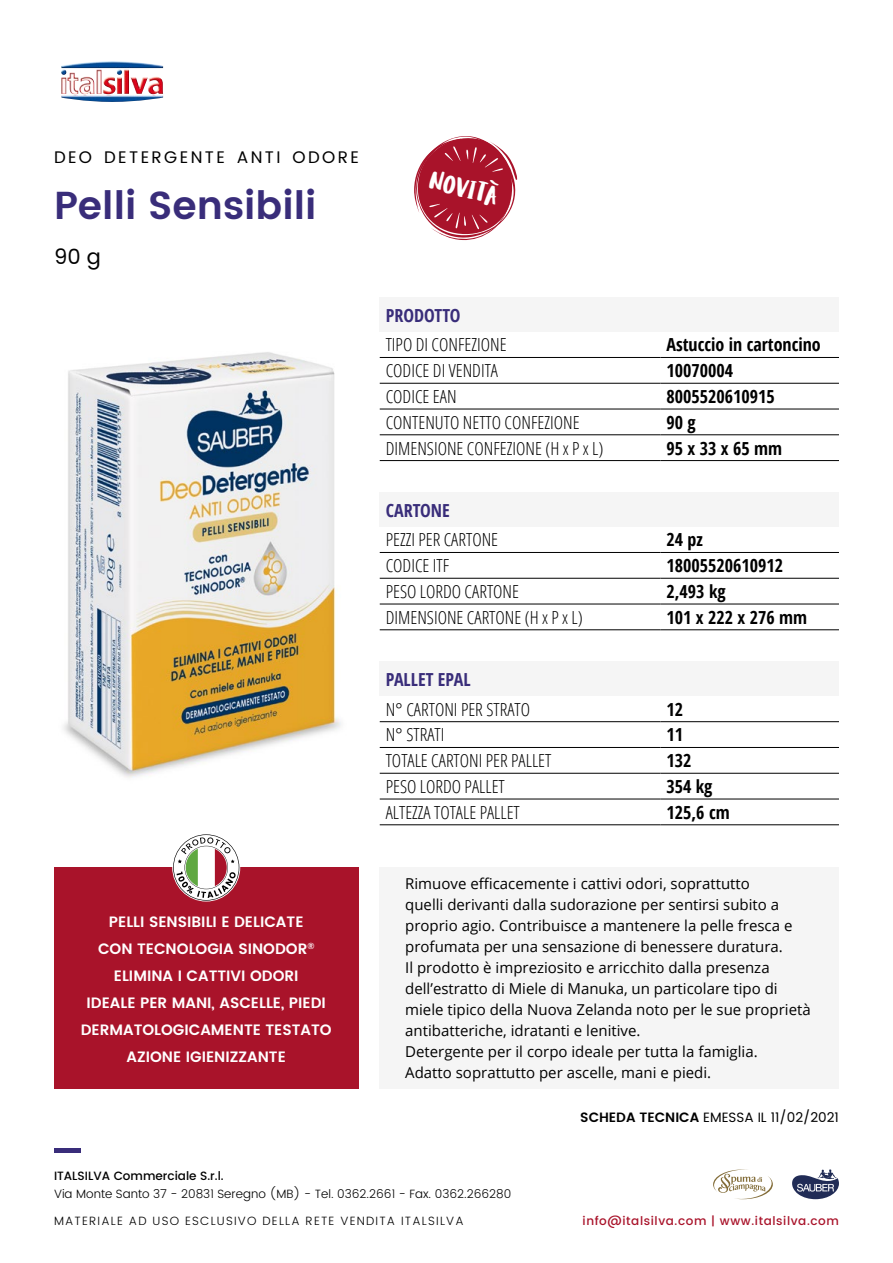
<style>
.page{position:relative;width:893px;height:1263px;background:#fff}
.page>*{position:absolute;margin:0;border:0;box-sizing:border-box;transform-origin:0 0}
.t1{font:600 39px "Poppins";color:#392d7a}
.t2{font:26.4px "Ludicrous";color:#fff}
.t3{font:21px "Poppins";color:#000}
.t4{font:300 condensed 18px "Open Sans";color:#000}
.t5{font:700 condensed 18px "Open Sans";color:#000}
.t6{font:700 condensed 18px "Open Sans";color:#392d7a}
.t7{font:16.8px "Poppins";letter-spacing:.145em;color:#000}
.t8{font:15px/21px "Open Sans";color:#000}
.t9{font:600 15px/27px "Poppins";color:#fff;text-align:center}
.t10{font:13.5px "Poppins";color:#000}
.t11{font:300 12px "Poppins";color:#000}
.t12{font:300 12px "Poppins";letter-spacing:.1em;color:#000}
.t13{font:500 12px "Poppins";letter-spacing:.05em;color:#a9132a}
.t14{font:500 12px "Poppins";color:#000}
.s1{font-weight:600}
</style>
<div class="page">
<hr style="left:54px;top:1148px;width:26px;height:4px;background:#392d7a">
<img style="left:61px;top:61px;width:102px;height:41px">
<svg style="left:792px;top:1169px;width:47px;height:30px"></svg>
<svg style="left:713px;top:1169px;width:60px;height:31px"></svg>
<div style="left:54px;top:867px;width:304px;height:222px;background:#a9132a"></div>
<div style="left:380px;top:867px;width:459px;height:222px;background:#f5f5f5"></div>
<img style="left:63px;top:352px;width:278px;height:426px">
<div style="left:380px;top:662px;width:459px;height:34px;background:#f5f5f5"></div>
<hr style="left:380px;top:721px;width:280px;height:1px;background:#000">
<hr style="left:660px;top:721px;width:179px;height:1px;background:#000">
<hr style="left:380px;top:747px;width:280px;height:1px;background:#000">
<hr style="left:660px;top:747px;width:179px;height:1px;background:#000">
<hr style="left:380px;top:773px;width:280px;height:1px;background:#000">
<hr style="left:660px;top:773px;width:179px;height:1px;background:#000">
<hr style="left:380px;top:799px;width:280px;height:1px;background:#000">
<hr style="left:660px;top:799px;width:179px;height:1px;background:#000">
<hr style="left:380px;top:824px;width:280px;height:1px;background:#000">
<hr style="left:660px;top:824px;width:179px;height:1px;background:#000">
<div style="left:380px;top:493px;width:459px;height:34px;background:#f5f5f5"></div>
<hr style="left:380px;top:552px;width:280px;height:1px;background:#000">
<hr style="left:660px;top:552px;width:179px;height:1px;background:#000">
<hr style="left:380px;top:578px;width:280px;height:1px;background:#000">
<hr style="left:660px;top:578px;width:179px;height:1px;background:#000">
<hr style="left:380px;top:604px;width:280px;height:1px;background:#000">
<hr style="left:660px;top:604px;width:179px;height:1px;background:#000">
<hr style="left:380px;top:629px;width:280px;height:1px;background:#000">
<hr style="left:660px;top:629px;width:179px;height:1px;background:#000">
<div style="left:380px;top:298px;width:459px;height:34px;background:#f5f5f5"></div>
<hr style="left:380px;top:357px;width:280px;height:1px;background:#000">
<hr style="left:660px;top:357px;width:179px;height:1px;background:#000">
<hr style="left:380px;top:383px;width:280px;height:1px;background:#000">
<hr style="left:660px;top:383px;width:179px;height:1px;background:#000">
<hr style="left:380px;top:409px;width:280px;height:1px;background:#000">
<hr style="left:660px;top:409px;width:179px;height:1px;background:#000">
<hr style="left:380px;top:434px;width:280px;height:1px;background:#000">
<hr style="left:660px;top:434px;width:179px;height:1px;background:#000">
<hr style="left:380px;top:460px;width:280px;height:1px;background:#000">
<hr style="left:660px;top:460px;width:179px;height:1px;background:#000">
<svg style="left:414px;top:136px;width:103px;height:104px"></svg>
<svg style="left:173px;top:834px;width:66px;height:67px"></svg>
<p class="t7" style="left:54px;top:145px;width:307px">DEO DETERGENTE ANTI ODORE</p>
<h1 class="t1" style="left:54px;top:176px;width:264px">Pelli Sensibili</h1>
<h3 class="t3" style="left:54px;top:241px;width:49px">90 g</h3>
<p class="t9" style="left:81px;top:909px;width:253px">PELLI SENSIBILI E DELICATE<br>CON TECNOLOGIA SINODOR<sup>®<br></sup>ELIMINA I CATTIVI ODORI<br>IDEALE PER MANI, ASCELLE, PIEDI<br>DERMATOLOGICAMENTE TESTATO<br>AZIONE IGIENIZZANTE</p>
<h2 class="t2" style="left:435px;top:163px;width:73px;rotate:15deg">NOVITÀ</h2>
<p class="t6" style="left:386px;top:302px;width:76px">PRODOTTO</p>
<p class="t4" style="left:386px;top:333px;width:122px">TIPO DI CONFEZIONE</p>
<p class="t5" style="left:666px;top:332px;width:156px">Astuccio in cartoncino</p>
<p class="t4" style="left:386px;top:358px;width:114px">CODICE DI VENDITA</p>
<p class="t5" style="left:666px;top:358px;width:68px">10070004</p>
<p class="t4" style="left:386px;top:384px;width:72px">CODICE EAN</p>
<p class="t5" style="left:666px;top:384px;width:110px">8005520610915</p>
<p class="t4" style="left:386px;top:410px;width:195px">CONTENUTO NETTO CONFEZIONE</p>
<p class="t5" style="left:666px;top:410px;width:31px">90 g</p>
<p class="t4" style="left:386px;top:436px;width:219px">DIMENSIONE CONFEZIONE (H x P x L)</p>
<p class="t5" style="left:666px;top:435px;width:117px">95 x 33 x 65 mm</p>
<p class="t6" style="left:386px;top:497px;width:66px">CARTONE</p>
<p class="t4" style="left:386px;top:528px;width:114px">PEZZI PER CARTONE</p>
<p class="t5" style="left:666px;top:527px;width:38px">24 pz</p>
<p class="t4" style="left:386px;top:553px;width:65px">CODICE ITF</p>
<p class="t5" style="left:666px;top:553px;width:118px">18005520610912</p>
<p class="t4" style="left:386px;top:579px;width:135px">PESO LORDO CARTONE</p>
<p class="t5" style="left:666px;top:579px;width:61px">2,493 kg</p>
<p class="t4" style="left:386px;top:605px;width:199px">DIMENSIONE CARTONE (H x P x L)</p>
<p class="t5" style="left:666px;top:605px;width:142px">101 x 222 x 276 mm</p>
<p class="t6" style="left:386px;top:667px;width:87px">PALLET EPAL</p>
<p class="t4" style="left:386px;top:697px;width:146px">N° CARTONI PER STRATO</p>
<p class="t5" style="left:666px;top:697px;width:18px">12</p>
<p class="t4" style="left:386px;top:723px;width:60px">N° STRATI</p>
<p class="t5" style="left:666px;top:722px;width:18px">11</p>
<p class="t4" style="left:386px;top:748px;width:167px">TOTALE CARTONI PER PALLET</p>
<p class="t5" style="left:666px;top:748px;width:27px">132</p>
<p class="t4" style="left:386px;top:774px;width:121px">PESO LORDO PALLET</p>
<p class="t5" style="left:666px;top:774px;width:48px">354 kg</p>
<p class="t4" style="left:386px;top:800px;width:136px">ALTEZZA TOTALE PALLET</p>
<p class="t5" style="left:666px;top:800px;width:65px">125,6 cm</p>
<p class="t8" style="left:405px;top:873px;width:407px">Rimuove efficacemente i cattivi odori, soprattutto<br>quelli derivanti dalla sudorazione per sentirsi subito a proprio agio. Contribuisce a mantenere la pelle fresca e profumata per una sensazione di benessere duratura.<br>Il prodotto è impreziosito e arricchito dalla presenza dell’estratto di Miele di Manuka, un particolare tipo di miele tipico della Nuova Zelanda noto per le sue proprietà antibatteriche, idratanti e lenitive.<br>Detergente per il corpo ideale per tutta la famiglia.<br>Adatto soprattutto per ascelle, mani e piedi.</p>
<p class="t10" style="left:580px;top:1107px;width:260px"><span class="s1">SCHEDA TECNICA</span> EMESSA IL 11/02/2021</p>
<p class="t14" style="left:54px;top:1167px;width:171px">ITALSILVA Commerciale S.r.l.</p>
<p class="t11" style="left:54px;top:1185px;width:459px">Via Monte Santo 37 - 20831 Seregno (MB) - Tel. 0362.2661 - Fax. 0362.266280</p>
<p class="t12" style="left:54px;top:1212px;width:411px">MATERIALE AD USO ESCLUSIVO DELLA RETE VENDITA ITALSILVA</p>
<p class="t13" style="left:583px;top:1212px;width:258px">info@italsilva.com | www.italsilva.com</p>
</div>
